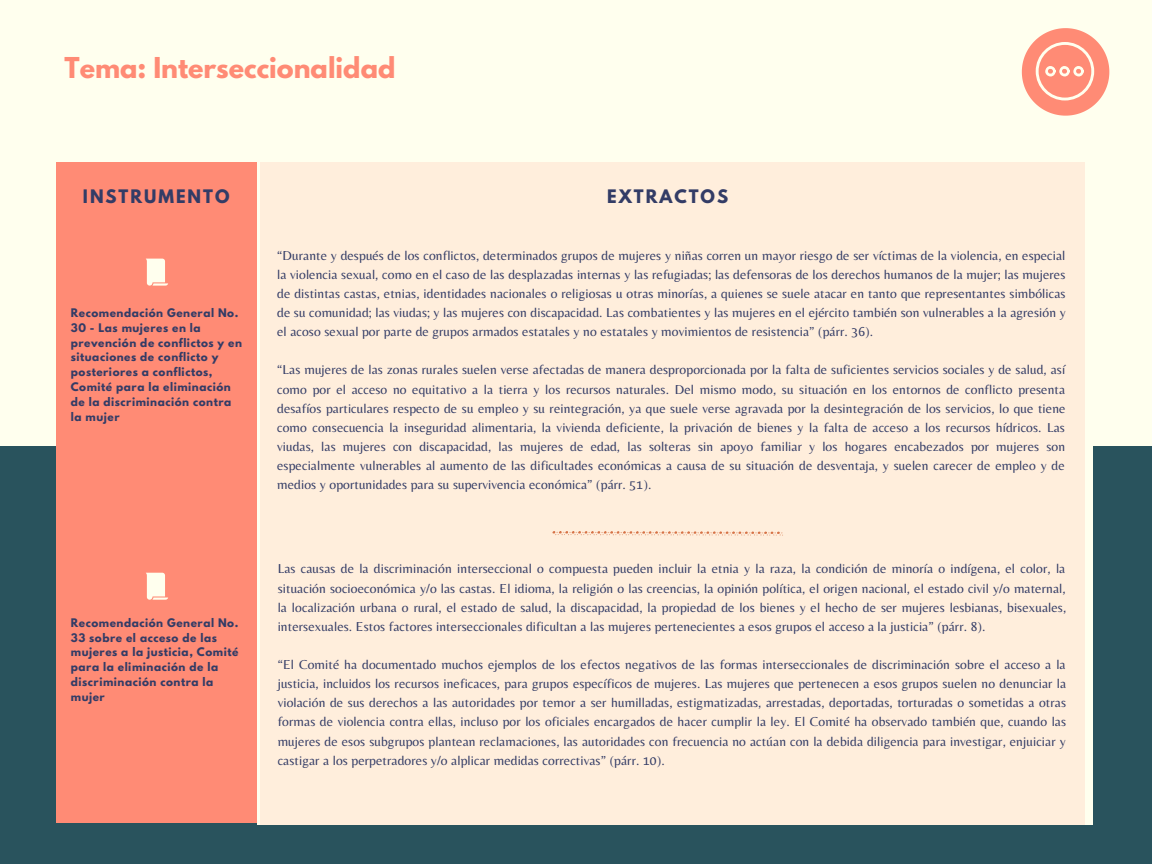
<style>
.page{position:relative;width:1152px;height:864px;background:#ffe}
.page>*{position:absolute;margin:0;border:0;box-sizing:border-box;transform-origin:0 0}
.t1{font:700 25.5px "League Spartan";color:#ff8b75}
.t2{font:700 16.5px "League Spartan";letter-spacing:.12em;color:#333c66}
.t3{font:13.5px/19.2px "Belleza";letter-spacing:.01em;color:#333c66;text-align:justify}
.t4{font:700 10.5px/14.9px "League Spartan";letter-spacing:.05em;color:#333c66}
</style>
<div class="page">
<div style="left:0;top:446px;width:1152px;height:418px;background:#29535d"></div>
<svg style="left:1022px;top:28px;width:87px;height:88px"></svg>
<div style="left:56px;top:162px;width:201px;height:660px;background:#ff8b75"></div>
<div style="left:257px;top:116px;width:836px;height:708px;background:#ffe"></div>
<div style="left:260px;top:162px;width:824px;height:662px;background:#ffeedc"></div>
<svg style="left:552px;top:531px;width:231px;height:5px"></svg>
<svg style="left:146px;top:259px;width:22px;height:27px"></svg>
<svg style="left:146px;top:573px;width:22px;height:27px"></svg>
<p class="t1" style="left:65px;top:55px;width:332px">Tema: Interseccionalidad</p>
<p class="t2" style="left:83px;top:188px;width:148px">INSTRUMENTO</p>
<p class="t2" style="left:607px;top:188px;width:122px">EXTRACTOS</p>
<p class="t4" style="left:71px;top:307px;width:173px">Recomendación General No.<br>30 - Las mujeres en la prevención de conflictos y en situaciones de conflicto y posteriores a conflictos,<br>Comité para la eliminación de la discriminación contra la mujer</p>
<p class="t4" style="left:71px;top:616px;width:169px">Recomendación General No.<br>33 sobre el acceso de las mujeres a la justicia, Comité para la eliminación de la discriminación contra la mujer</p>
<p class="t3" style="left:277px;top:245px;width:790px">“Durante y después de los conflictos, determinados grupos de mujeres y niñas corren un mayor riesgo de ser víctimas de la violencia, en especial la violencia sexual, como en el caso de las desplazadas internas y las refugiadas; las defensoras de los derechos humanos de la mujer; las mujeres de distintas castas, etnias, identidades nacionales o religiosas u otras minorías, a quienes se suele atacar en tanto que representantes simbólicas de su comunidad; las viudas; y las mujeres con discapacidad. Las combatientes y las mujeres en el ejército también son vulnerables a la agresión y el acoso sexual por parte de grupos armados estatales y no estatales y movimientos de resistencia” (párr. 36).</p>
<p class="t3" style="left:277px;top:360px;width:790px">“Las mujeres de las zonas rurales suelen verse afectadas de manera desproporcionada por la falta de suficientes servicios sociales y de salud, así como por el acceso no equitativo a la tierra y los recursos naturales. Del mismo modo, su situación en los entornos de conflicto presenta desafíos particulares respecto de su empleo y su reintegración, ya que suele verse agravada por la desintegración de los servicios, lo que tiene como consecuencia la inseguridad alimentaria, la vivienda deficiente, la privación de bienes y la falta de acceso a los recursos hídricos. Las viudas, las mujeres con discapacidad, las mujeres de edad, las solteras sin apoyo familiar y los hogares encabezados por mujeres son especialmente vulnerables al aumento de las dificultades económicas a causa de su situación de desventaja, y suelen carecer de empleo y de medios y oportunidades para su supervivencia económica” (párr. 51).</p>
<p class="t3" style="left:278px;top:559px;width:790px">Las causas de la discriminación interseccional o compuesta pueden incluir la etnia y la raza, la condición de minoría o indígena, el color, la situación socioeconómica y/o las castas. El idioma, la religión o las creencias, la opinión política, el origen nacional, el estado civil y/o maternal, la localización urbana o rural, el estado de salud, la discapacidad, la propiedad de los bienes y el hecho de ser mujeres lesbianas, bisexuales, intersexuales. Estos factores interseccionales dificultan a las mujeres pertenecientes a esos grupos el acceso a la justicia” (párr. 8).</p>
<p class="t3" style="left:278px;top:655px;width:790px">“El Comité ha documentado muchos ejemplos de los efectos negativos de las formas interseccionales de discriminación sobre el acceso a la justicia, incluidos los recursos ineficaces, para grupos específicos de mujeres. Las mujeres que pertenecen a esos grupos suelen no denunciar la violación de sus derechos a las autoridades por temor a ser humilladas, estigmatizadas, arrestadas, deportadas, torturadas o sometidas a otras formas de violencia contra ellas, incluso por los oficiales encargados de hacer cumplir la ley. El Comité ha observado también que, cuando las mujeres de esos subgrupos plantean reclamaciones, las autoridades con frecuencia no actúan con la debida diligencia para investigar, enjuiciar y castigar a los perpetradores y/o alplicar medidas correctivas” (párr. 10).</p>
</div>
